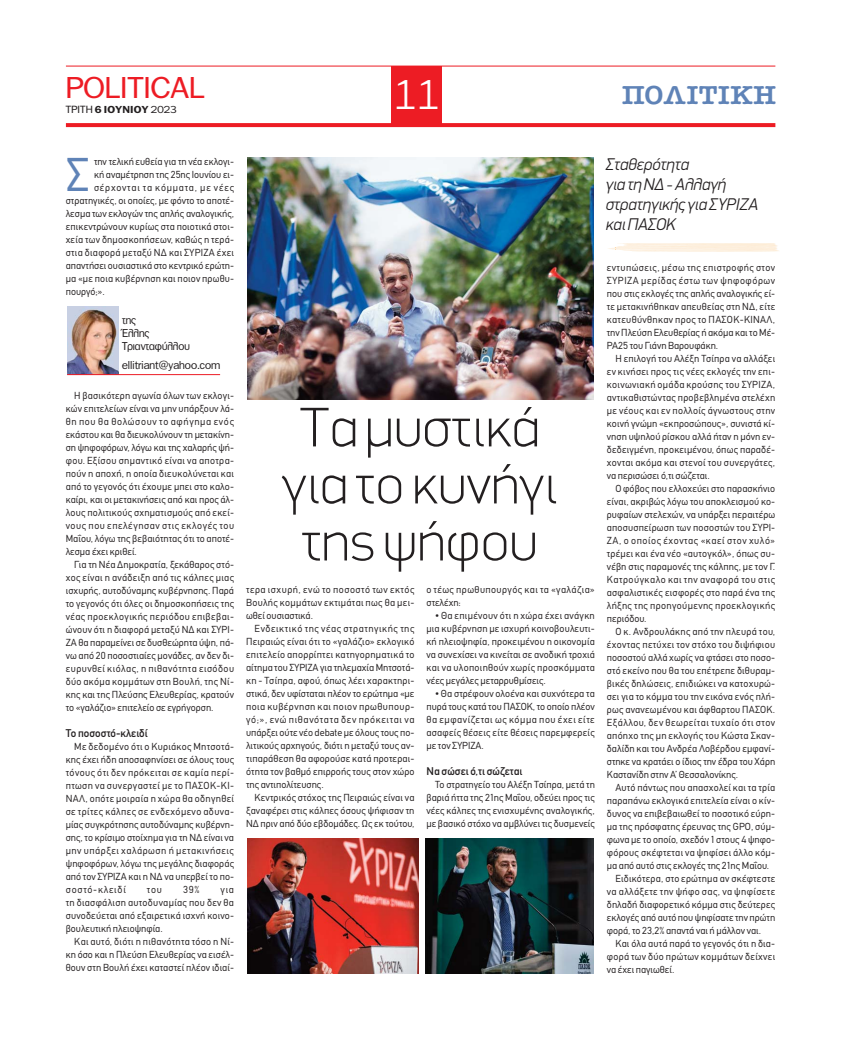
<style>
.page{position:relative;width:841px;height:1039px;background:#fff}
.page>*{position:absolute;margin:0;border:0;box-sizing:border-box;transform-origin:0 0}
.t1{font:100 56px/57px "PF Din Display";color:#231f20;text-align:center;scale:1.05 1}
.t2{font:46.5px "CF Din";color:#5f83b7}
.t3{font:300 40px "PF Franklin Gothic";color:#fff}
.t4{font:29px "PF Franklin Gothic";color:#ed1c24;scale:1.1 1}
.t5{font:26px "American Type ITC Hel Dm Bd";letter-spacing:.025em;color:#5f83b7;scale:1.06 1}
.t6{font:italic 300 17px/20px "PF Din Display";color:#231f20}
.t7{font:11px/13px "PF Franklin Gothic";color:#231f20}
.t8{font:11px "CF Din";color:#231f20}
.t9{font:10px/13px "CF Din";letter-spacing:.01em;color:#231f20;text-align:justify}
.t10{font:10px/13px "CF Din";letter-spacing:.04em;color:#231f20}
.t11{font:10px "CF Din";letter-spacing:.03em;color:#231f20}
.t12{font:10px "CF Din";letter-spacing:.075em;color:#231f20}
.t13{font:700 9.7px "PF Franklin Gothic";letter-spacing:.01em;color:#231f20;scale:1.1 1}
.s1{font-weight:400;font-size:10px}
.s2{font-weight:400}
</style>
<div class="page">
<svg style="left:66px;top:123px;width:709px;height:4px;background:#ed2028"></svg>
<div style="left:391px;top:66px;width:50px;height:60px;background:#ed1c24"></div>
<hr style="left:66px;top:66px;width:709px;height:1px;background:#ed1c24">
<svg style="left:616px;top:243px;width:163px;height:9px"></svg>
<svg style="left:608px;top:247px;width:8px;height:3px"></svg>
<img style="left:425px;top:838px;width:168px;height:135px">
<img style="left:247px;top:838px;width:171px;height:135px">
<img style="left:247px;top:157px;width:346px;height:242px">
<img style="left:67px;top:306px;width:52px;height:68px">
<hr style="left:67px;top:374px;width:153px;height:1px;background:#ed1c24">
<h3 class="t4" style="left:66px;top:71px;width:127px">ΡOLITICAL</h3>
<h3 class="t3" style="left:393px;top:72px;width:48px">11</h3>
<h3 class="t5" style="left:621px;top:81px;width:147px">ΠΟΛΙΤΙΚΗ</h3>
<p class="t13" style="left:66px;top:104px;width:102px"><span class="s1">TΡΙΤΗ</span> 6 IOYNIOY <span class="s2">2023</span></p>
<h2 class="t2" style="left:66px;top:157px;width:25px">Σ</h2>
<p class="t9" style="left:94px;top:156px;width:141px">την τελική ευθεία για τη νέα εκλογι-</p>
<p class="t9" style="left:94px;top:169px;width:141px">κή αναμέτρηση της 25ης Ιουνίου ει-</p>
<p class="t12" style="left:94px;top:183px;width:141px">σέρχονται τα κόμματα, με νέες</p>
<p class="t9" style="left:66px;top:195px;width:170px">στρατηγικές, οι οποίες, με φόντο το αποτέ-</p>
<p class="t9" style="left:66px;top:208px;width:170px">λεσμα των εκλογών της απλής αναλογικής,</p>
<p class="t9" style="left:66px;top:221px;width:170px">επικεντρώνουν κυρίως στα ποιοτικά στοι-</p>
<p class="t9" style="left:66px;top:234px;width:170px">χεία των δημοσκοπήσεων, καθώς η τερά-</p>
<p class="t11" style="left:66px;top:248px;width:170px">στια διαφορά μεταξύ ΝΔ και ΣΥΡΙΖΑ έχει</p>
<p class="t9" style="left:66px;top:260px;width:170px">απαντήσει ουσιαστικά στο κεντρικό ερώτη-</p>
<p class="t9" style="left:66px;top:273px;width:170px">μα «με ποια κυβέρνηση και ποιον πρωθυ-</p>
<p class="t9" style="left:66px;top:286px;width:41px">πουργό;».</p>
<p class="t7" style="left:122px;top:313px;width:69px">της<br>Έλλης<br>Τριανταφύλλου</p>
<p class="t7" style="left:122px;top:358px;width:100px">ellitriant@yahoo.com</p>
<p class="t9" style="left:66px;top:390px;width:170px;text-indent:9px">Η βασικότερη αγωνία όλων των εκλογι&shy;κών επιτελείων είναι να μην υπάρξουν λά&shy;θη που θα θολώσουν το αφήγημα ενός εκάστου και θα διευκολύνουν τη μετακίνη&shy;ση ψηφοφόρων, λόγω και της χαλαρής ψή&shy;φου. Εξίσου σημαντικό είναι να αποτρα&shy;πούν η αποχή, η οποία διευκολύνεται και από το γεγονός ότι έχουμε μπει στο καλο&shy;καίρι, και οι μετακινήσεις από και προς άλ&shy;λους πολιτικούς σχηματισμούς από εκεί&shy;νους που επελέγησαν στις εκλογές του Μαΐου, λόγω της βεβαιότητας ότι το αποτέ&shy;λεσμα έχει κριθεί.</p>
<p class="t9" style="left:66px;top:559px;width:170px;text-indent:9px">Για τη Νέα Δημοκρατία, ξεκάθαρος στό&shy;χος είναι η ανάδειξη από τις κάλπες μιας ισχυρής, αυτοδύναμης κυβέρνησης. Παρά το γεγονός ότι όλες οι δημοσκοπήσεις της νέας προεκλογικής περιόδου επιβεβαι&shy;ώνουν ότι η διαφορά μεταξύ ΝΔ και ΣΥΡΙ-ΖΑ θα παραμείνει σε δυσθεώρητα ύψη, πά&shy;νω από 20 ποσοστιαίες μονάδες, αν δεν δι&shy;ευρυνθεί κιόλας, η πιθανότητα εισόδου δύο ακόμα κομμάτων στη Βουλή, της Νί&shy;κης και της Πλεύσης Ελευθερίας, κρατούν το «γαλάζιο» επιτελείο σε εγρήγορση.</p>
<p class="t8" style="left:66px;top:729px;width:83px">Το ποσοστό-κλειδί</p>
<p class="t9" style="left:66px;top:741px;width:170px;text-indent:9px">Με δεδομένο ότι ο Κυριάκος Μητσοτά&shy;κης έχει ήδη αποσαφηνίσει σε όλους τους τόνους ότι δεν πρόκειται σε καμία περί&shy;πτωση να συνεργαστεί με το ΠΑΣΟΚ-ΚΙ-ΝΑΛ, οπότε μοιραία η χώρα θα οδηγηθεί σε τρίτες κάλπες σε ενδεχόμενο αδυνα&shy;μίας συγκρότησης αυτοδύναμης κυβέρνη&shy;σης, το κρίσιμο στοίχημα για τη ΝΔ είναι να μην υπάρξει χαλάρωση ή μετακινήσεις ψηφοφόρων, λόγω της μεγάλης διαφοράς από τον ΣΥΡΙΖΑ και η ΝΔ να υπερβεί το πο&shy;σοστό-κλειδί</p>
<p class="t9" style="left:147px;top:884px;width:17px">του</p>
<p class="t9" style="left:183px;top:884px;width:18px">39%</p>
<p class="t9" style="left:66px;top:884px;width:170px;text-indent:155px">για τη διασφάλιση αυτοδυναμίας που δεν θα συνοδεύεται από εξαιρετικά ισχνή κοινο&shy;βουλευτική πλειοψηφία.</p>
<p class="t9" style="left:66px;top:936px;width:170px;text-indent:9px">Και αυτό, διότι η πιθανότητα τόσο η Νί&shy;κη όσο και η Πλεύση Ελευθερίας να εισέλ&shy;θουν στη Βουλή έχει καταστεί πλέον ιδιαί-</p>
<h3 class="t6" style="left:605px;top:154px;width:154px">Σταθερότητα<br>για τη ΝΔ - Αλλαγή στρατηγικής για ΣΥΡΙΖΑ και ΠΑΣΟΚ</h3>
<h1 class="t1" style="left:281px;top:398px;width:264px">Τα μυστικά για το κυνήγι της ψήφου</h1>
<p class="t9" style="left:246px;top:584px;width:170px">τερα ισχυρή, ενώ το ποσοστό των εκτός Βουλής κομμάτων εκτιμάται πως θα μει&shy;ωθεί ουσιαστικά.</p>
<p class="t9" style="left:246px;top:623px;width:170px;text-indent:9px">Ενδεικτικό της νέας στρατηγικής της Πειραιώς είναι ότι το «γαλάζιο» εκλογικό επιτελείο απορρίπτει κατηγορηματικά το αίτημα του ΣΥΡΙΖΑ για τηλεμαχία Μητσοτά&shy;κη - Τσίπρα, αφού, όπως λέει χαρακτηρι&shy;στικά, δεν υφίσταται πλέον το ερώτημα «με ποια κυβέρνηση και ποιον πρωθυπουρ&shy;γό;», ενώ πιθανότατα δεν πρόκειται να υπάρξει ούτε νέο debate με όλους τους πο&shy;λιτικούς αρχηγούς, διότι η μεταξύ τους αν&shy;τιπαράθεση θα αφορούσε κατά προτεραι&shy;ότητα τον βαθμό επιρροής τους στον χώρο της αντιπολίτευσης.</p>
<p class="t9" style="left:246px;top:792px;width:170px;text-indent:9px">Κεντρικός στόχος της Πειραιώς είναι να ξαναφέρει στις κάλπες όσους ψήφισαν τη ΝΔ πριν από δύο εβδομάδες. Ως εκ τούτου,</p>
<p class="t10" style="left:426px;top:584px;width:170px">ο τέως πρωθυπουργός και τα «γαλάζια» στελέχη:</p>
<p class="t9" style="left:426px;top:610px;width:170px;text-indent:9px">• Θα επιμένουν ότι η χώρα έχει ανάγκη μια κυβέρνηση με ισχυρή κοινοβουλευτι&shy;κή πλειοψηφία, προκειμένου η οικονομία να συνεχίσει να κινείται σε ανοδική τροχιά και να υλοποιηθούν χωρίς προσκόμματα νέες μεγάλες μεταρρυθμίσεις.</p>
<p class="t9" style="left:426px;top:688px;width:170px;text-indent:9px">• Θα στρέφουν ολοένα και συχνότερα τα πυρά τους κατά του ΠΑΣΟΚ, το οποίο πλέον θα εμφανίζεται ως κόμμα που έχει είτε ασαφείς θέσεις είτε θέσεις παρεμφερείς με τον ΣΥΡΙΖΑ.</p>
<p class="t8" style="left:426px;top:767px;width:97px">Να σώσει ό,τι σώζεται</p>
<p class="t9" style="left:426px;top:779px;width:170px;text-indent:9px">Το στρατηγείο του Αλέξη Τσίπρα, μετά τη βαριά ήττα της 21ης Μαΐου, οδεύει προς τις νέες κάλπες της ενισχυμένης αναλογικής, με βασικό στόχο να αμβλύνει τις δυσμενείς</p>
<p class="t9" style="left:606px;top:262px;width:170px">εντυπώσεις, μέσω της επιστροφής στον ΣΥΡΙΖΑ μερίδας έστω των ψηφοφόρων που στις εκλογές της απλής αναλογικής εί&shy;τε μετακινήθηκαν απευθείας στη ΝΔ, είτε κατευθύνθηκαν προς το ΠΑΣΟΚ-ΚΙΝΑΛ, την Πλεύση Ελευθερίας ή ακόμα και το Μέ-ΡΑ25 του Γιάνη Βαρουφάκη.</p>
<p class="t9" style="left:606px;top:353px;width:170px;text-indent:9px">Η επιλογή του Αλέξη Τσίπρα να αλλάξει εν κινήσει προς τις νέες εκλογές την επι&shy;κοινωνιακή ομάδα κρούσης του ΣΥΡΙΖΑ, αντικαθιστώντας προβεβλημένα στελέχη με νέους και εν πολλοίς άγνωστους στην κοινή γνώμη «εκπροσώπους», συνιστά κί&shy;νηση υψηλού ρίσκου αλλά ήταν η μόνη εν&shy;δεδειγμένη, προκειμένου, όπως παραδέ&shy;χονται ακόμα και στενοί του συνεργάτες, να περισώσει ό,τι σώζεται.</p>
<p class="t9" style="left:606px;top:483px;width:170px;text-indent:9px">Ο φόβος που ελλοχεύει στο παρασκήνιο είναι, ακριβώς λόγω του αποκλεισμού κο&shy;ρυφαίων στελεχών, να υπάρξει περαιτέρω αποσυσπείρωση των ποσοστών του ΣΥΡΙ-ΖΑ, ο οποίος έχοντας «καεί στον χυλό» τρέμει και ένα νέο «αυτογκόλ», όπως συ&shy;νέβη στις παραμονές της κάλπης, με τον Γ.<br>Κατρούγκαλο και την αναφορά του στις ασφαλιστικές εισφορές στο παρά ένα της λήξης της προηγούμενης προεκλογικής περιόδου.</p>
<p class="t9" style="left:606px;top:626px;width:170px;text-indent:9px">Ο κ. Ανδρουλάκης από την πλευρά του, έχοντας πετύχει τον στόχο του διψήφιου ποσοστού αλλά χωρίς να φτάσει στο ποσο&shy;στό εκείνο που θα του επέτρεπε διθυραμ&shy;βικές δηλώσεις, επιδιώκει να κατοχυρώ&shy;σει για το κόμμα του την εικόνα ενός πλή&shy;ρως ανανεωμένου και άφθαρτου ΠΑΣΟΚ.<br>Εξάλλου, δεν θεωρείται τυχαίο ότι στον απόηχο της μη εκλογής του Κώστα Σκαν&shy;δαλίδη και του Ανδρέα Λοβέρδου εμφανί&shy;στηκε να κρατάει ο ίδιος την έδρα του Χάρη Καστανίδη στην Α’ Θεσσαλονίκης.</p>
<p class="t9" style="left:615px;top:782px;width:161px">Αυτό πάντως που απασχολεί και τα τρία</p>
<p class="t9" style="left:606px;top:795px;width:170px">παραπάνω εκλογικά επιτελεία είναι ο κίν-</p>
<p class="t9" style="left:606px;top:808px;width:170px">δυνος να επιβεβαιωθεί το ποσοτικό εύρη-</p>
<p class="t9" style="left:606px;top:821px;width:170px">μα της πρόσφατης έρευνας της GPO, σύμ-</p>
<p class="t9" style="left:606px;top:834px;width:170px">φωνα με το οποίο, σχεδόν 1 στους 4 ψηφο-</p>
<p class="t9" style="left:606px;top:847px;width:170px">φόρους σκέφτεται να ψηφίσει άλλο κόμ-</p>
<p class="t9" style="left:606px;top:860px;width:163px">μα από αυτό στις εκλογές της 21ης Μαΐου.</p>
<p class="t9" style="left:615px;top:873px;width:161px">Ειδικότερα, στο ερώτημα αν σκέφτεστε</p>
<p class="t10" style="left:606px;top:886px;width:170px">να αλλάξετε την ψήφο σας, να ψηφίσετε</p>
<p class="t9" style="left:606px;top:899px;width:170px">δηλαδή διαφορετικό κόμμα στις δεύτερες</p>
<p class="t9" style="left:606px;top:912px;width:170px">εκλογές από αυτό που ψηφίσατε την πρώτη</p>
<p class="t9" style="left:606px;top:925px;width:155px">φορά, το 23,2% απαντά ναι ή μάλλον ναι.</p>
<p class="t9" style="left:615px;top:938px;width:161px">Και όλα αυτά παρά το γεγονός ότι η δια-</p>
<p class="t11" style="left:606px;top:952px;width:170px">φορά των δύο πρώτων κομμάτων δείχνει</p>
<p class="t9" style="left:606px;top:964px;width:69px">να έχει παγιωθεί.</p>
</div>
